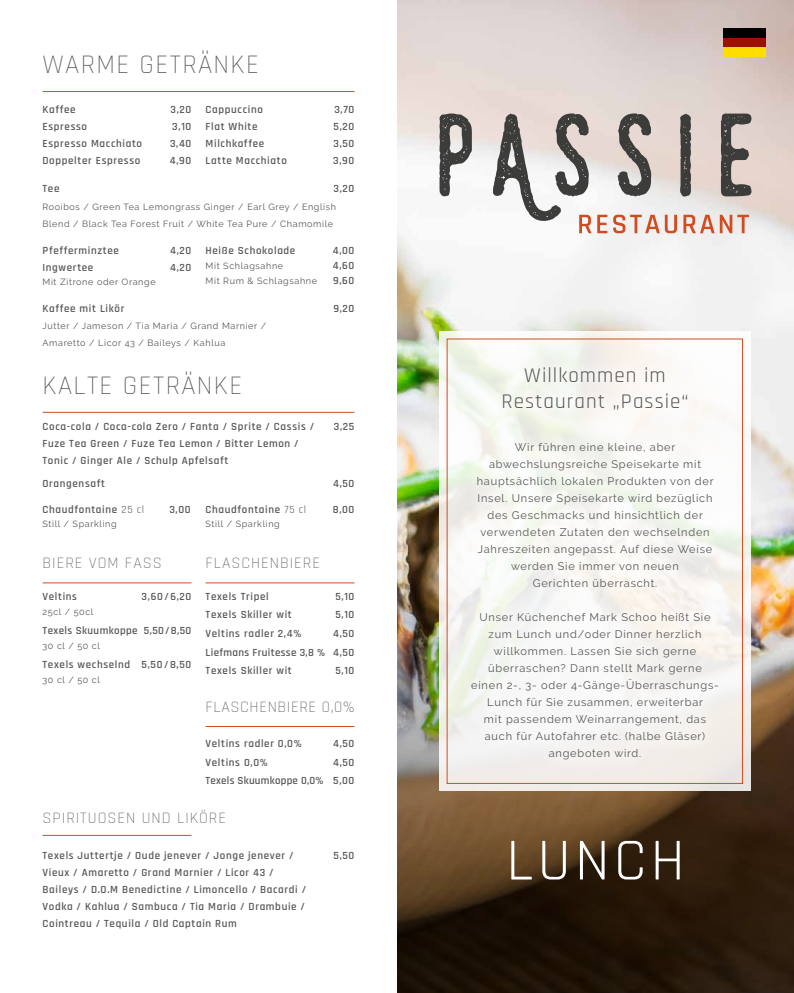
<style>
.page{position:relative;width:794px;height:993px;background:#fff}
.page>*{position:absolute;margin:0;border:0;box-sizing:border-box;transform-origin:0 0}
.t1{font:60px "Rajdhani";letter-spacing:.07em;color:#fff}
.t2{font:300 27px "Rajdhani";letter-spacing:.05em;color:#575756}
.t3{font:21px/26px "Rajdhani";letter-spacing:.05em;color:#575756;text-align:center}
.t4{font:300 16px "Rajdhani";letter-spacing:.06em;color:#575756}
.t5{font:300 16px "Rajdhani";letter-spacing:.04em;color:#575756}
.t6{font:600 11px/17px "Rajdhani";letter-spacing:.06em;color:#575756}
.t7{font:11px/17px "Raleway";letter-spacing:.07em;color:#575756;text-align:center}
.t8{font:600 11px/18.5px "Rajdhani";letter-spacing:.02em;color:#575756;text-align:right}
.t9{font:600 11px "Rajdhani";letter-spacing:.035em;color:#575756}
.t10{font:9px/17.3px "Raleway";letter-spacing:.07em;color:#575756}
.s1{font-weight:400}
</style>
<div class="page">
<svg style="left:397px;top:0;width:397px;height:992px"></svg>
<hr style="left:43px;top:91px;width:311px;height:1px;background:#d14d21">
<hr style="left:43px;top:411px;width:311px;height:1px;background:#d14d21">
<hr style="left:43px;top:834px;width:148px;height:1px;background:#d14d21">
<hr style="left:43px;top:582px;width:148px;height:1px;background:#d14d21">
<hr style="left:206px;top:582px;width:148px;height:1px;background:#d14d21">
<hr style="left:206px;top:725px;width:148px;height:1px;background:#d14d21">
<svg style="left:439px;top:113px;width:33px;height:83px"></svg>
<svg style="left:493px;top:113px;width:258px;height:120px"></svg>
<svg style="left:439px;top:331px;width:312px;height:459px"></svg>
<svg style="left:459px;top:354px;width:271px;height:418px;fill:#f8f7f4"></svg>
<div style="left:446px;top:338px;width:297px;height:445px;border:1px solid #d14d21"></div>
<div style="left:723px;top:38px;width:42px;height:9px;background:#9c1006"></div>
<div style="left:723px;top:28px;width:42px;height:10px;background:#000"></div>
<div style="left:723px;top:47px;width:42px;height:10px;background:#fd0"></div>
<h2 class="t2" style="left:43px;top:49px;width:218px">WARME GETRÄNKE</h2>
<p class="t6" style="left:43px;top:101px;width:35px">Kaffee</p>
<p class="t6" style="left:170px;top:101px;width:22px">3,20</p>
<p class="t6" style="left:43px;top:118px;width:46px">Espresso</p>
<p class="t6" style="left:172px;top:118px;width:21px">3,10</p>
<p class="t6" style="left:43px;top:135px;width:101px">Espresso Macchiato</p>
<p class="t6" style="left:170px;top:135px;width:23px">3,40</p>
<p class="t6" style="left:43px;top:152px;width:99px">Doppelter Espresso</p>
<p class="t6" style="left:170px;top:152px;width:23px">4,90</p>
<p class="t6" style="left:206px;top:101px;width:59px">Cappuccino</p>
<p class="t6" style="left:334px;top:101px;width:22px">3,70</p>
<p class="t6" style="left:206px;top:118px;width:53px">Flat White</p>
<p class="t6" style="left:334px;top:118px;width:22px">5,20</p>
<p class="t6" style="left:206px;top:135px;width:60px">Milchkaffee</p>
<p class="t6" style="left:333px;top:135px;width:22px">3,50</p>
<p class="t6" style="left:206px;top:152px;width:83px">Latte Macchiato</p>
<p class="t6" style="left:333px;top:152px;width:23px">3,90</p>
<p class="t6" style="left:43px;top:180px;width:18px">Tee</p>
<p class="t6" style="left:333px;top:180px;width:22px">3,20</p>
<p class="t10" style="left:43px;top:198px;width:295px">Rooibos / Green Tea Lemongrass Ginger / Earl Grey / English<br>Blend / Black Tea Forest Fruit / White Tea Pure / Chamomile</p>
<p class="t6" style="left:43px;top:242px;width:78px">Pfefferminztee</p>
<p class="t6" style="left:170px;top:242px;width:23px">4,20</p>
<p class="t6" style="left:43px;top:259px;width:52px">Ingwertee</p>
<p class="t6" style="left:170px;top:259px;width:23px">4,20</p>
<p class="t10" style="left:43px;top:273px;width:115px">Mit Zitrone oder Orange</p>
<p class="t6" style="left:206px;top:242px;width:91px">Heiße Schokolade</p>
<p class="t6" style="left:333px;top:242px;width:23px">4,00</p>
<p class="t10" style="left:206px;top:257px;width:79px">Mit Schlagsahne</p>
<p class="t6" style="left:333px;top:257px;width:23px">4,60</p>
<p class="t10" style="left:206px;top:272px;width:113px">Mit Rum &amp; Schlagsahne</p>
<p class="t6" style="left:333px;top:272px;width:23px">9,60</p>
<p class="t6" style="left:43px;top:300px;width:83px">Kaffee mit Likör</p>
<p class="t6" style="left:333px;top:300px;width:22px">9,20</p>
<p class="t10" style="left:43px;top:317px;width:225px">Jutter / Jameson / Tia Maria / Grand Marnier /<br>Amaretto / Licor 43 / Baileys / Kahlua</p>
<h2 class="t2" style="left:43px;top:370px;width:201px">KALTE GETRÄNKE</h2>
<p class="t6" style="left:43px;top:418px;width:273px">Coca-cola / Coca-cola Zero / Fanta / Sprite / Cassis /</p>
<p class="t6" style="left:334px;top:418px;width:22px">3,25</p>
<p class="t6" style="left:43px;top:435px;width:258px">Fuze Tea Green / Fuze Tea Lemon / Bitter Lemon /<br>Tonic / Ginger Ale / Schulp Apfelsaft</p>
<p class="t6" style="left:43px;top:474px;width:64px">Orangensaft</p>
<p class="t6" style="left:333px;top:474px;width:23px">4,50</p>
<p class="t6" style="left:43px;top:501px;width:103px">Chaudfontaine <span class="s1">25 cl</span></p>
<p class="t6" style="left:169px;top:501px;width:23px">3,00</p>
<p class="t10" style="left:43px;top:515px;width:76px">Still / Sparkling</p>
<h3 class="t4" style="left:43px;top:554px;width:121px">BIERE VOM FASS</h3>
<p class="t6" style="left:43px;top:588px;width:36px">Veltins</p>
<p class="t6" style="left:142px;top:588px;width:51px">3,60/6,20</p>
<p class="t10" style="left:43px;top:602px;width:52px">25cl / 50cl</p>
<p class="t9" style="left:43px;top:623px;width:150px">Texels Skuumkoppe 5,50/8,50</p>
<p class="t10" style="left:43px;top:637px;width:59px">30 cl / 50 cl</p>
<p class="t6" style="left:43px;top:656px;width:150px">Texels wechselnd 5,50/8,50</p>
<p class="t10" style="left:43px;top:671px;width:59px">30 cl / 50 cl</p>
<p class="t6" style="left:206px;top:501px;width:102px">Chaudfontaine <span class="s1">75 cl</span></p>
<p class="t6" style="left:333px;top:501px;width:23px">8,00</p>
<p class="t10" style="left:206px;top:515px;width:76px">Still / Sparkling</p>
<h3 class="t4" style="left:206px;top:554px;width:116px">FLASCHENBIERE</h3>
<p class="t6" style="left:206px;top:588px;width:65px">Texels Tripel</p>
<p class="t6" style="left:335px;top:588px;width:21px">5,10</p>
<p class="t6" style="left:206px;top:606px;width:88px">Texels Skiller wit</p>
<p class="t6" style="left:335px;top:606px;width:21px">5,10</p>
<p class="t6" style="left:206px;top:625px;width:97px">Veltins radler 2,4%</p>
<p class="t6" style="left:206px;top:624px;width:150px;line-height:18.5px;text-align:justify;text-indent:128px">4,50<br>Liefmans Fruitesse 3,8 % 4,50<br>Texels Skiller wit</p>
<p class="t6" style="left:335px;top:662px;width:21px">5,10</p>
<h3 class="t5" style="left:206px;top:697px;width:150px">FLASCHENBIERE 0,0%</h3>
<p class="t6" style="left:206px;top:735px;width:98px">Veltins radler 0,0%</p>
<p class="t6" style="left:333px;top:735px;width:23px">4,50</p>
<p class="t6" style="left:206px;top:753px;width:64px">Veltins 0,0%</p>
<p class="t8" style="left:206px;top:752px;width:150px">4,50<br>Texels Skuumkoppe 0,0% 5,00</p>
<h3 class="t4" style="left:43px;top:808px;width:185px">SPIRITUOSEN UND LIKÖRE</h3>
<p class="t6" style="left:43px;top:846px;width:252px">Texels Juttertje / Oude jenever / Jonge jenever /</p>
<p class="t6" style="left:333px;top:846px;width:22px">5,50</p>
<p class="t6" style="left:43px;top:863px;width:265px">Vieux / Amaretto / Grand Marnier / Licor 43 / Baileys / D.O.M Benedictine / Limoncello / Bacardi / Vodka / Kahlua / Sambuca / Tia Maria / Drambuie / Cointreau / Tequila / Old Captain Rum</p>
<h3 class="t3" style="left:501px;top:363px;width:189px">Willkommen im<br>Restaurant „Passie“</h3>
<p class="t7" style="left:477px;top:438px;width:238px">Wir führen eine kleine, aber abwechslungsreiche Speisekarte mit hauptsächlich lokalen Produkten von der Insel. Unsere Speisekarte wird bezüglich des Geschmacks und hinsichtlich der verwendeten Zutaten den wechselnden Jahreszeiten angepasst. Auf diese Weise werden Sie immer von neuen<br>Gerichten überrascht.</p>
<p class="t7" style="left:471px;top:608px;width:249px">Unser Küchenchef Mark Schoo heißt Sie zum Lunch und/oder Dinner herzlich willkommen. Lassen Sie sich gerne überraschen? Dann stellt Mark gerne<br>einen 2-, 3- oder 4-Gänge-Überraschungs-Lunch für Sie zusammen, erweiterbar<br>mit passendem Weinarrangement, das auch für Autofahrer etc. (halbe Gläser) angeboten wird.</p>
<h1 class="t1" style="left:506px;top:825px;width:180px">LUNCH</h1>
</div>
